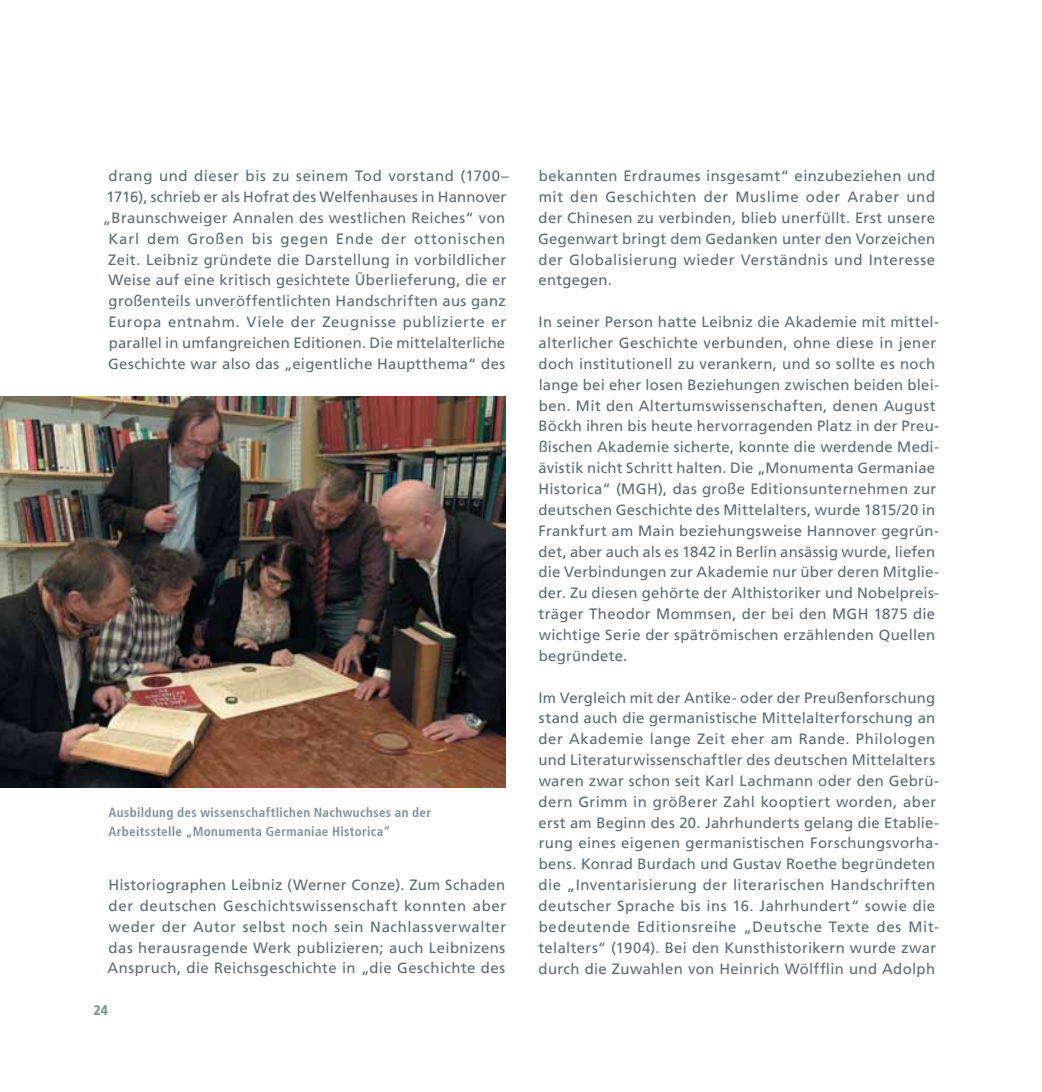
<style>
.page{position:relative;width:1042px;height:1092px;background:#fff}
.page>*{position:absolute;margin:0;border:0;box-sizing:border-box;transform-origin:0 0}
.t1{font:14.88px/20.8px "Frutiger LT";letter-spacing:.025em;color:#606a70;text-align:justify}
.t2{font:900 condensed 14px "Frutiger 77";color:#839097}
.t3{font:700 condensed 13.12px/19.2px "Frutiger 67";letter-spacing:.03em;color:#839097}
</style>
<div class="page">
<img style="left:0;top:396px;width:506px;height:391px">
<p class="t1" style="left:103px;top:166px;width:408px;text-align:center">drang und dieser bis zu seinem Tod vorstand (1700– 1716), schrieb er als Hofrat des Welfenhauses in Hannover „Braunschweiger Annalen des westlichen Reiches“ von Karl dem Großen bis gegen Ende der ottonischen Zeit. Leibniz gründete die Darstellung in vorbildlicher Weise auf eine kritisch gesichtete Überlieferung, die er großenteils unveröffentlichten Handschriften aus ganz Europa entnahm. Viele der Zeugnisse publizierte er parallel in umfangreichen Editionen. Die mittelalterliche Geschichte war also das „eigentliche Hauptthema“ des</p>
<p class="t3" style="left:108px;top:802px;width:324px">Ausbildung des wissenschaftlichen Nachwuchses an der<br>Arbeitsstelle „Monumenta Germaniae Historica“</p>
<p class="t1" style="left:108px;top:874px;width:400px">Historiographen Leibniz (Werner Conze). Zum Schaden der deutschen Geschichtswissenschaft konnten aber weder der Autor selbst noch sein Nachlassverwalter das herausragende Werk publizieren; auch Leibnizens Anspruch, die Reichsgeschichte in „die Geschichte des</p>
<p class="t2" style="left:94px;top:1001px;width:16px">24</p>
<p class="t1" style="left:538px;top:166px;width:399px">bekannten Erdraumes insgesamt“ einzubeziehen und mit den Geschichten der Muslime oder Araber und der Chinesen zu verbinden, blieb unerfüllt. Erst unsere Gegenwart bringt dem Gedanken unter den Vorzeichen der Globalisierung wieder Verständnis und Interesse entgegen.</p>
<p class="t1" style="left:538px;top:311px;width:402px;text-align:left">In seiner Person hatte Leibniz die Akademie mit mittel&shy;alterlicher Geschichte verbunden, ohne diese in jener doch institutionell zu verankern, und so sollte es noch lange bei eher losen Beziehungen zwischen beiden blei&shy;ben. Mit den Altertumswissenschaften, denen August Böckh ihren bis heute hervorragenden Platz in der Preu&shy;ßischen Akademie sicherte, konnte die werdende Medi&shy;ävistik nicht Schritt halten. Die „Monumenta Germaniae Historica“ (MGH), das große Editionsunternehmen zur deutschen Geschichte des Mittelalters, wurde 1815/20 in Frankfurt am Main beziehungsweise Hannover gegrün&shy;det, aber auch als es 1842 in Berlin ansässig wurde, liefen die Verbindungen zur Akademie nur über deren Mitglie&shy;der. Zu diesen gehörte der Althistoriker und Nobelpreis&shy;träger Theodor Mommsen, der bei den MGH 1875 die wichtige Serie der spätrömischen erzählenden Quellen begründete.</p>
<p class="t1" style="left:538px;top:687px;width:402px;text-align:left">Im Vergleich mit der Antike- oder der Preußenforschung stand auch die germanistische Mittelalterforschung an der Akademie lange Zeit eher am Rande. Philologen und Literaturwissenschaftler des deutschen Mittelalters waren zwar schon seit Karl Lachmann oder den Gebrü&shy;dern Grimm in größerer Zahl kooptiert worden, aber erst am Beginn des 20. Jahrhunderts gelang die Etablie&shy;rung eines eigenen germanistischen Forschungsvorha&shy;bens. Konrad Burdach und Gustav Roethe begründeten die „Inventarisierung der literarischen Handschriften deutscher Sprache bis ins 16. Jahrhundert“ sowie die bedeutende Editionsreihe „Deutsche Texte des Mit&shy;telalters“ (1904). Bei den Kunsthistorikern wurde zwar durch die Zuwahlen von Heinrich Wölfflin und Adolph</p>
</div>
